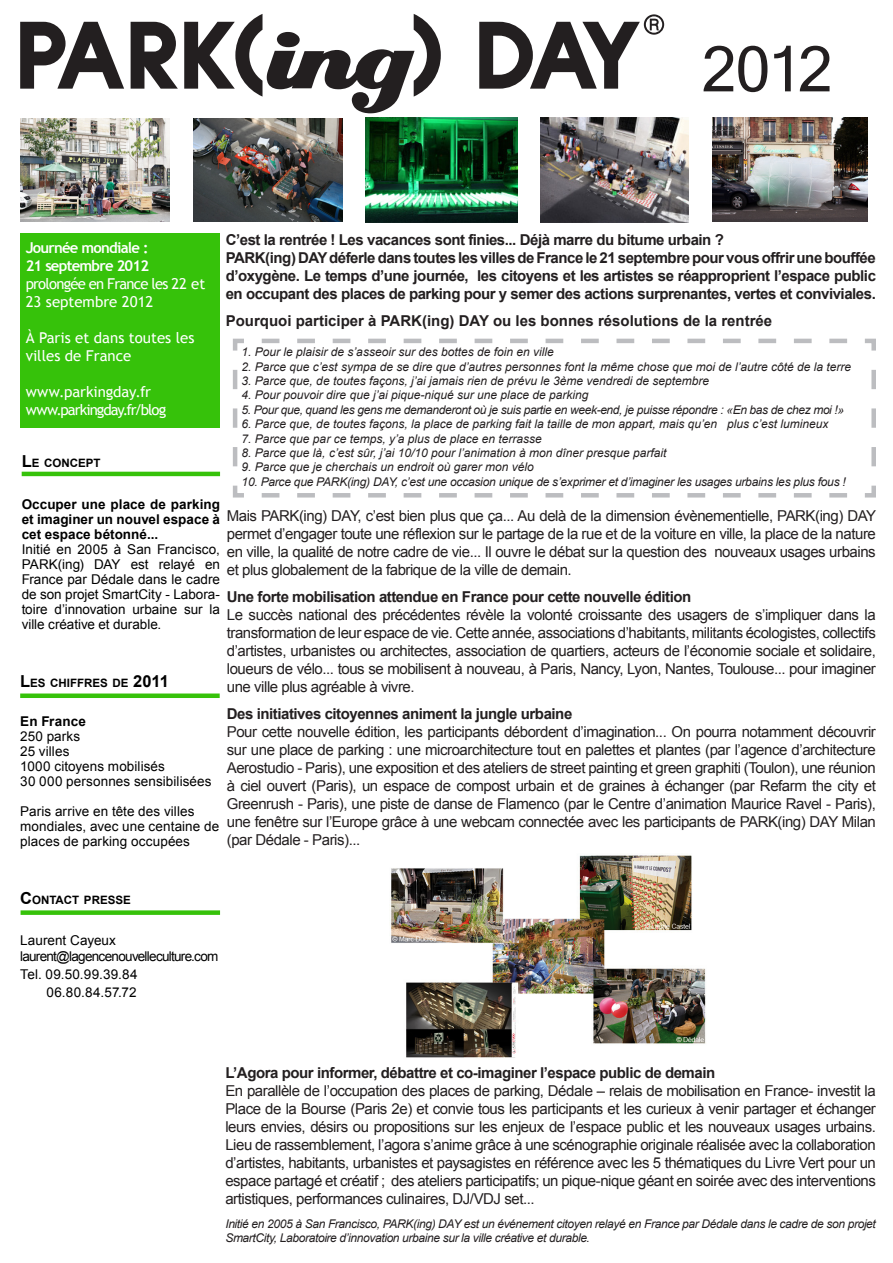
<style>
.page{position:relative;width:893px;height:1263px;background:#fff}
.page>*{position:absolute;margin:0;border:0;box-sizing:border-box;transform-origin:0 0}
.t1{font:62.7px "Microsoft Sans Serif";color:#231f20}
.t2{font:15px/18px "Arial";letter-spacing:-.03em;color:#231f20;text-align:justify}
.t3{font:700 15px/18px "Arial";letter-spacing:-.03em;color:#231f20;text-align:justify}
.t4{font:700 15px "Arial";color:#231f20}
.t5{font:15px/18px "Trebuchet MS";color:#fff}
.t6{font:15px/18px "Trebuchet MS";letter-spacing:-.05em;color:#fff}
.t7{font:700 15px "Trebuchet MS";letter-spacing:-.05em;color:#fff}
.t8{font:15px "Trebuchet MS";letter-spacing:-.065em;color:#fff}
.t9{font:13.5px/15px "Arial";letter-spacing:.005em;color:#000;text-align:justify}
.t10{font:700 13.5px/15px "Arial";letter-spacing:.005em;color:#000;text-align:justify}
.t11{font:13.5px "Arial";letter-spacing:-.055em;color:#000}
.t12{font:italic 12px "Arial";color:#231f20}
.t13{font:italic 12px/14.4px "Arial";letter-spacing:-.03em;color:#231f20}
.t14{font:italic 12px "Arial";letter-spacing:-.02em;color:#231f20}
.t15{font:700 11.55px "Arial";color:#000}
.s1{font-size:16.5px}
</style>
<div class="page">
<img style="left:391px;top:855px;width:315px;height:203px">
<div style="left:20px;top:233px;width:200px;height:194px;background:#36c20a"></div>
<hr style="left:22px;top:472px;width:198px;height:4px;background:#36c20a">
<div style="left:21px;top:910px;width:199px;height:5px;background:#36c20a"></div>
<img style="left:20px;top:118px;width:149px;height:104px">
<img style="left:193px;top:118px;width:149px;height:104px">
<img style="left:541px;top:118px;width:147px;height:104px">
<img style="left:713px;top:118px;width:154px;height:104px">
<img style="left:366px;top:118px;width:152px;height:104px">
<svg style="left:20px;top:22px;width:104px;height:67px"></svg>
<svg style="left:131px;top:22px;width:47px;height:67px"></svg>
<svg style="left:184px;top:14px;width:257px;height:99px"></svg>
<svg style="left:479px;top:14px;width:185px;height:75px"></svg>
<svg style="left:233px;top:338px;width:643px;height:160px"></svg>
<div style="left:20px;top:693px;width:200px;height:5px;background:#36c20a"></div>
<p class="t1" style="left:702px;top:28px;width:133px">2012</p>
<p class="t3" style="left:226px;top:231px;width:500px">C’est la rentrée ! Les vacances sont finies... Déjà marre du bitume urbain ?</p>
<p class="t3" style="left:226px;top:249px;width:652px">PARK(ing) DAY déferle dans toutes les villes de France le 21 septembre pour vous offrir une bouffée d’oxygène. Le temps d’une journée, les citoyens et les artistes se réapproprient l’espace public en occupant des places de parking pour y semer des actions surprenantes, vertes et conviviales.</p>
<p class="t4" style="left:226px;top:311px;width:548px">Pourquoi participer à PARK(ing) DAY ou les bonnes résolutions de la rentrée</p>
<p class="t7" style="left:26px;top:238px;width:124px">Journée mondiale :</p>
<p class="t7" style="left:26px;top:256px;width:125px">21 septembre 2012</p>
<p class="t6" style="left:26px;top:275px;width:181px">prolongée en France les 22 et<br>23 septembre 2012</p>
<p class="t5" style="left:26px;top:329px;width:170px">À Paris et dans toutes les villes de France</p>
<p class="t5" style="left:26px;top:383px;width:127px">www.parkingday.fr</p>
<p class="t8" style="left:26px;top:401px;width:142px">www.parkingday.fr/blog</p>
<p class="t15" style="left:22px;top:455px;width:80px"><span class="s1">L</span>E CONCEPT</p>
<p class="t10" style="left:22px;top:497px;width:200px">Occuper une place de parking et imaginer un nouvel espace à cet espace bétonné...</p>
<p class="t9" style="left:22px;top:542px;width:200px">Initié en 2005 à San Francisco, PARK(ing) DAY est relayé en France par Dédale dans le cadre de son projet SmartCity - Labora&shy;toire d’innovation urbaine sur la ville créative et durable.</p>
<p class="t12" style="left:242px;top:344px;width:314px">1. Pour le plaisir de s’asseoir sur des bottes de foin en ville</p>
<p class="t12" style="left:242px;top:359px;width:611px">2. Parce que c’est sympa de se dire que d’autres personnes font la même chose que moi de l’autre côté de la terre</p>
<p class="t12" style="left:242px;top:373px;width:469px">3. Parce que, de toutes façons, j’ai jamais rien de prévu le 3ème vendredi de septembre</p>
<p class="t12" style="left:242px;top:387px;width:348px">4. Pour pouvoir dire que j’ai pique-niqué sur une place de parking</p>
<p class="t13" style="left:242px;top:402px;width:604px">5. Pour que, quand les gens me demanderont où je suis partie en week-end, je puisse répondre : «En bas de chez moi !»</p>
<p class="t12" style="left:242px;top:416px;width:588px">6. Parce que, de toutes façons, la place de parking fait la taille de mon appart, mais qu’en plus c’est lumineux</p>
<p class="t12" style="left:242px;top:431px;width:302px">7. Parce que par ce temps, y’a plus de place en terrasse</p>
<p class="t12" style="left:242px;top:445px;width:426px">8. Parce que là, c’est sûr, j’ai 10/10 pour l’animation à mon dîner presque parfait</p>
<p class="t12" style="left:242px;top:459px;width:294px">9. Parce que je cherchais un endroit où garer mon vélo</p>
<p class="t14" style="left:242px;top:474px;width:606px">10. Parce que PARK(ing) DAY, c’est une occasion unique de s’exprimer et d’imaginer les usages urbains les plus fous !</p>
<p class="t2" style="left:227px;top:507px;width:651px">Mais PARK(ing) DAY, c’est bien plus que ça... Au delà de la dimension évènementielle, PARK(ing) DAY permet d’engager toute une réflexion sur le partage de la rue et de la voiture en ville, la place de la nature en ville, la qualité de notre cadre de vie... Il ouvre le débat sur la question des nouveaux usages urbains et plus globalement de la fabrique de la ville de demain.</p>
<p class="t3" style="left:227px;top:588px;width:466px">Une forte mobilisation attendue en France pour cette nouvelle édition</p>
<p class="t2" style="left:227px;top:606px;width:651px">Le succès national des précédentes révèle la volonté croissante des usagers de s’impliquer dans la transformation de leur espace de vie. Cette année, associations d’habitants, militants écologistes, collectifs d’artistes, urbanistes ou architectes, association de quartiers, acteurs de l’économie sociale et solidaire, loueurs de vélo... tous se mobilisent à nouveau, à Paris, Nancy, Lyon, Nantes, Toulouse... pour imaginer une ville plus agréable à vivre.</p>
<p class="t3" style="left:227px;top:705px;width:347px">Des initiatives citoyennes animent la jungle urbaine</p>
<p class="t2" style="left:227px;top:723px;width:651px">Pour cette nouvelle édition, les participants débordent d’imagination... On pourra notamment découvrir sur une place de parking : une microarchitecture tout en palettes et plantes (par l’agence d’architecture Aerostudio - Paris), une exposition et des ateliers de street painting et green graphiti (Toulon), une réunion à ciel ouvert (Paris), un espace de compost urbain et de graines à échanger (par Refarm the city et Greenrush - Paris), une piste de danse de Flamenco (par le Centre d’animation Maurice Ravel - Paris), une fenêtre sur l’Europe grâce à une webcam connectée avec les participants de PARK(ing) DAY Milan (par Dédale - Paris)...</p>
<p class="t15" style="left:20px;top:675px;width:150px"><span class="s1">L</span>ES CHIFFRES DE <span class="s1">2011</span></p>
<p class="t10" style="left:20px;top:714px;width:67px">En France</p>
<p class="t9" style="left:20px;top:729px;width:61px">250 parks</p>
<p class="t9" style="left:20px;top:744px;width:51px">25 villes</p>
<p class="t9" style="left:20px;top:759px;width:146px">1000 citoyens mobilisés</p>
<p class="t9" style="left:20px;top:774px;width:193px">30 000 personnes sensibilisées</p>
<p class="t9" style="left:20px;top:804px;width:201px;text-align:left">Paris arrive en tête des villes mondiales, avec une centaine de places de parking occupées</p>
<p class="t15" style="left:20px;top:892px;width:112px"><span class="s1">C</span>ONTACT PRESSE</p>
<p class="t9" style="left:20px;top:932px;width:97px">Laurent Cayeux</p>
<p class="t11" style="left:20px;top:947px;width:200px">laurent@lagencenouvelleculture.com</p>
<p class="t9" style="left:20px;top:967px;width:119px">Tel. 09.50.99.39.84</p>
<p class="t9" style="left:46px;top:985px;width:92px">06.80.84.57.72</p>
<p class="t3" style="left:225px;top:1064px;width:491px">L’Agora pour informer, débattre et co-imaginer l’espace public de demain</p>
<p class="t2" style="left:225px;top:1082px;width:652px">En parallèle de l’occupation des places de parking, Dédale – relais de mobilisation en France- investit la Place de la Bourse (Paris 2e) et convie tous les participants et les curieux à venir partager et échanger leurs envies, désirs ou propositions sur les enjeux de l’espace public et les nouveaux usages urbains.<br>Lieu de rassemblement, l’agora s’anime grâce à une scénographie originale réalisée avec la collaboration d’artistes, habitants, urbanistes et paysagistes en référence avec les 5 thématiques du Livre Vert pour un espace partagé et créatif ; des ateliers participatifs; un pique-nique géant en soirée avec des interventions artistiques, performances culinaires, DJ/VDJ set...</p>
<p class="t13" style="left:225px;top:1216px;width:652px">Initié en 2005 à San Francisco, PARK(ing) DAY est un événement citoyen relayé en France par Dédale dans le cadre de son projet<br>SmartCity, Laboratoire d’innovation urbaine sur la ville créative et durable.</p>
</div>
